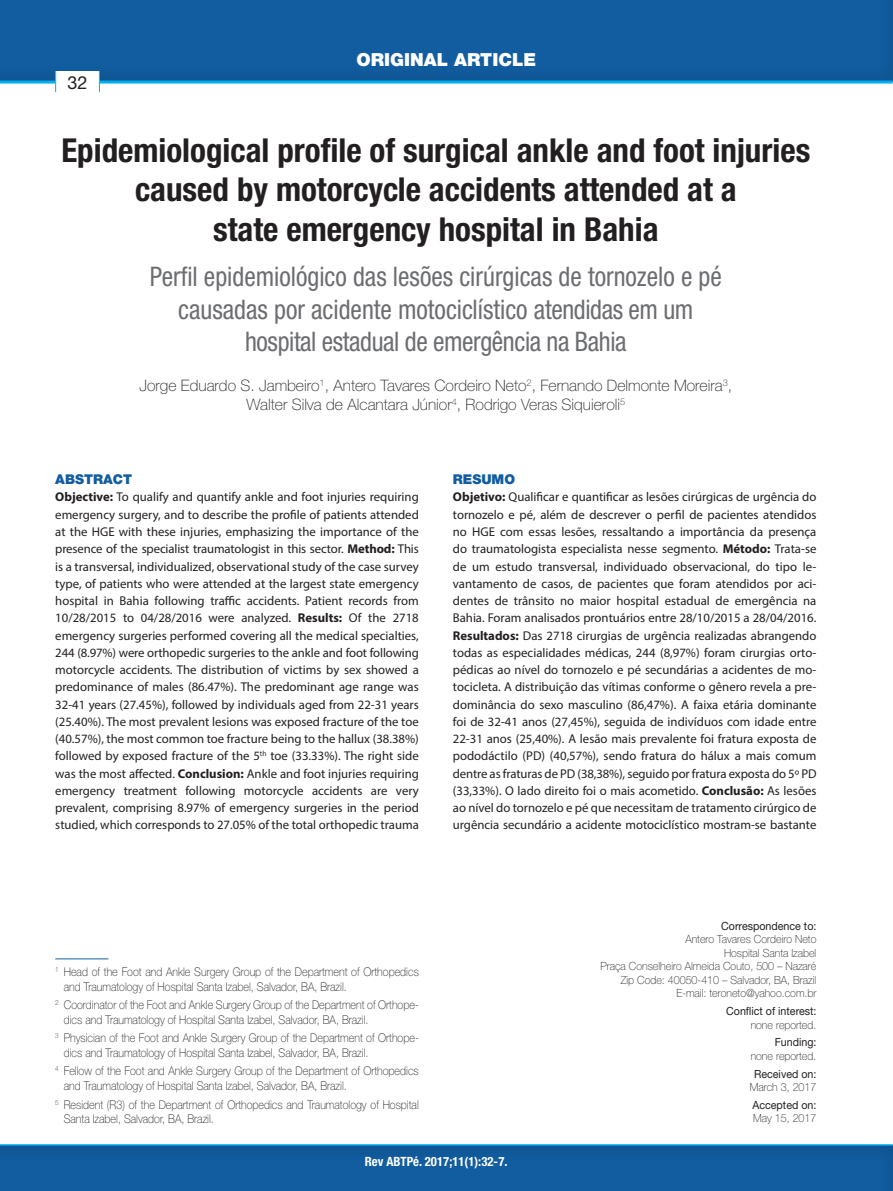
<style>
.page{position:relative;width:893px;height:1191px;background:#fff}
.page>*{position:absolute;margin:0;border:0;box-sizing:border-box;transform-origin:0 0}
.t1{font:700 condensed 33px/39.6px "Helvetica Neue";color:#231f20;text-align:center}
.t2{font:condensed 27px/32.4px "Helvetica Neue";color:#6c6d70;text-align:center;scale:.95 1}
.t3{font:900 18px "Helvetica Neue";color:#fff}
.t4{font:18px "Helvetica Neue";color:#231f20}
.t5{font:100 15.75px/18.9px "Helvetica Neue";color:#231f20;text-align:center}
.t6{font:900 13.5px "Helvetica Neue";color:#115da0}
.t7{font:12.75px/17.2px "Myriad Pro";color:#231f20}
.t8{font:700 condensed 12.75px "Helvetica Neue";color:#fff}
.t9{font:100 12px/14.4px "Helvetica Neue";color:#231f20;scale:.9 1}
.t10{font:100 11.25px/13.5px "Helvetica Neue";color:#231f20;text-align:right;scale:.95 1}
.t11{font:11.25px "Helvetica Neue";color:#231f20;scale:.95 1}
.s1{font-weight:700}
</style>
<div class="page">
<div style="left:0;top:1143px;width:893px;height:48px;background:#115da0"></div>
<hr style="left:0;top:1144px;width:893px;height:1px;background:#00aeef">
<div style="left:0;top:0;width:893px;height:84px;background:#115da0"></div>
<hr style="left:0;top:81px;width:893px;height:3px;background:#00aeef">
<div style="left:55px;top:71px;width:45px;height:21px;background:#fff"></div>
<svg style="left:55px;top:71px;width:1px;height:21px"></svg>
<svg style="left:99px;top:71px;width:1px;height:21px"></svg>
<hr style="left:55px;top:958px;width:53px;height:1px;background:#115da0">
<h3 class="t4" style="left:68px;top:72px;width:22px">32</h3>
<h3 class="t3" style="left:357px;top:49px;width:181px">ORIGINAL ARTICLE</h3>
<h1 class="t1" style="left:61px;top:130px;width:750px">Epidemiological profile of surgical ankle and foot injuries caused by motorcycle accidents attended at a<br>state emergency hospital in Bahia</h1>
<h2 class="t2" style="left:150px;top:260px;width:604px">Perfil epidemiológico das lesões cirúrgicas de tornozelo e pé causadas por acidente motociclístico atendidas em um hospital estadual de emergência na Bahia</h2>
<p class="t5" style="left:140px;top:376px;width:594px">Jorge Eduardo S. Jambeiro<sup>1</sup>, Antero Tavares Cordeiro Neto<sup>2</sup>, Fernando Delmonte Moreira<sup>3</sup>,<br>Walter Silva de Alcantara Júnior<sup>4</sup>, Rodrigo Veras Siquieroli<sup>5</sup></p>
<p class="t6" style="left:55px;top:471px;width:78px">ABSTRACT</p>
<p class="t7" style="left:55px;top:488px;width:365px;text-align:justify"><span class="s1">Objective:</span> To qualify and quantify ankle and foot injuries requiring emergency surgery, and to describe the profile of patients attended at the HGE with these injuries, emphasizing the importance of the presence of the specialist traumatologist in this sector. <span class="s1">Method:</span> This is a transversal, individualized, observational study of the case survey type, of patients who were attended at the largest state emergency hospital in Bahia following traffic accidents. Patient records from 10/28/2015 to 04/28/2016 were analyzed. <span class="s1">Results:</span> Of the 2718 emergency surgeries performed covering all the medical specialties, 244 (8.97%) were orthopedic surgeries to the ankle and foot following motorcycle accidents. The distribution of victims by sex showed a predominance of males (86.47%). The predominant age range was 32-41 years (27.45%), followed by individuals aged from 22-31 years (25.40%). The most prevalent lesions was exposed fracture of the toe (40.57%), the most common toe fracture being to the hallux (38.38%) followed by exposed fracture of the 5<sup>th</sup> toe (33.33%). The right side was the most affected. <span class="s1">Conclusion:</span> Ankle and foot injuries requiring emergency treatment following motorcycle accidents are very prevalent, comprising 8.97% of emergency surgeries in the period studied, which corresponds to 27.05% of the total orthopedic trauma</p>
<p class="t6" style="left:453px;top:471px;width:64px">RESUMO</p>
<p class="t7" style="left:453px;top:488px;width:365px"><span class="s1">Objetivo:</span> Qualificar e quantificar as lesões cirúrgicas de urgência do tornozelo e pé, além de descrever o perfil de pacientes atendidos no HGE com essas lesões, ressaltando a importância da presença do traumatologista especialista nesse segmento. <span class="s1">Método:</span> Trata-se de um estudo transversal, individuado observacional, do tipo le-- vantamento de casos, de pacientes que foram atendidos por aci&shy;dentes de trânsito no maior hospital estadual de emergência na Bahia. Foram analisados prontuários entre 28/10/2015 a 28/04/2016.<br><span class="s1">Resultados:</span> Das 2718 cirurgias de urgência realizadas abrangendo todas as especialidades médicas, 244 (8,97%) foram cirurgias orto&shy;pédicas ao nível do tornozelo e pé secundárias a acidentes de mo&shy;tocicleta. A distribuição das vítimas conforme o gênero revela a pre&shy;dominância do sexo masculino (86,47%). A faixa etária dominante foi de 32-41 anos (27,45%), seguida de indivíduos com idade entre 22-31 anos (25,40%). A lesão mais prevalente foi fratura exposta de pododáctilo (PD) (40,57%), sendo fratura do hálux a mais comum dentre as fraturas de PD (38,38%), seguido por fratura exposta do 5º PD (33,33%). O lado direito foi o mais acometido. <span class="s1">Conclusão:</span> As lesões ao nível do tornozelo e pé que necessitam de tratamento cirúrgico de urgência secundário a acidente motociclístico mostram-se bastante</p>
<p class="t9" style="left:64px;top:964px;width:396px;text-indent:-9px"><sup>1</sup> Head of the Foot and Ankle Surgery Group of the Department of Orthopedics and Traumatology of Hospital Santa Izabel, Salvador, BA, Brazil.</p>
<p class="t9" style="left:64px;top:997px;width:396px;text-indent:-9px"><sup>2</sup> Coordinator of the Foot and Ankle Surgery Group of the Department of Orthope&shy;dics and Traumatology of Hospital Santa Izabel, Salvador, BA, Brazil.</p>
<p class="t9" style="left:64px;top:1031px;width:396px;text-indent:-9px"><sup>3</sup> Physician of the Foot and Ankle Surgery Group of the Department of Orthope&shy;dics and Traumatology of Hospital Santa Izabel, Salvador, BA, Brazil.</p>
<p class="t9" style="left:64px;top:1064px;width:396px;text-indent:-9px"><sup>4</sup> Fellow of the Foot and Ankle Surgery Group of the Department of Orthopedics and Traumatology of Hospital Santa Izabel, Salvador, BA, Brazil.</p>
<p class="t9" style="left:64px;top:1097px;width:396px;text-indent:-9px"><sup>5</sup> Resident (R3) of the Department of Orthopedics and Traumatology of Hospital<br>Santa Izabel, Salvador, BA, Brazil.</p>
<p class="t11" style="left:721px;top:919px;width:102px">Correspondence to:</p>
<p class="t10" style="left:600px;top:932px;width:229px">Antero Tavares Cordeiro Neto<br>Hospital Santa Izabel<br>Praça Conselheiro Almeida Couto, 500 – Nazaré Zip Code: 40050-410 – Salvador, BA, Brazil E-mail: teroneto@yahoo.com.br</p>
<p class="t11" style="left:726px;top:1004px;width:97px">Conflict of interest:</p>
<p class="t10" style="left:751px;top:1017px;width:71px">none reported.</p>
<p class="t11" style="left:775px;top:1035px;width:45px">Funding:</p>
<p class="t10" style="left:751px;top:1049px;width:71px">none reported.</p>
<p class="t11" style="left:754px;top:1066px;width:67px">Received on:</p>
<p class="t10" style="left:750px;top:1080px;width:72px">March 3, 2017</p>
<p class="t11" style="left:752px;top:1098px;width:69px">Accepted on:</p>
<p class="t10" style="left:753px;top:1111px;width:68px">May 15, 2017</p>
<p class="t8" style="left:365px;top:1153px;width:144px">Rev ABTPé. 2017;11(1):32-7.</p>
</div>
